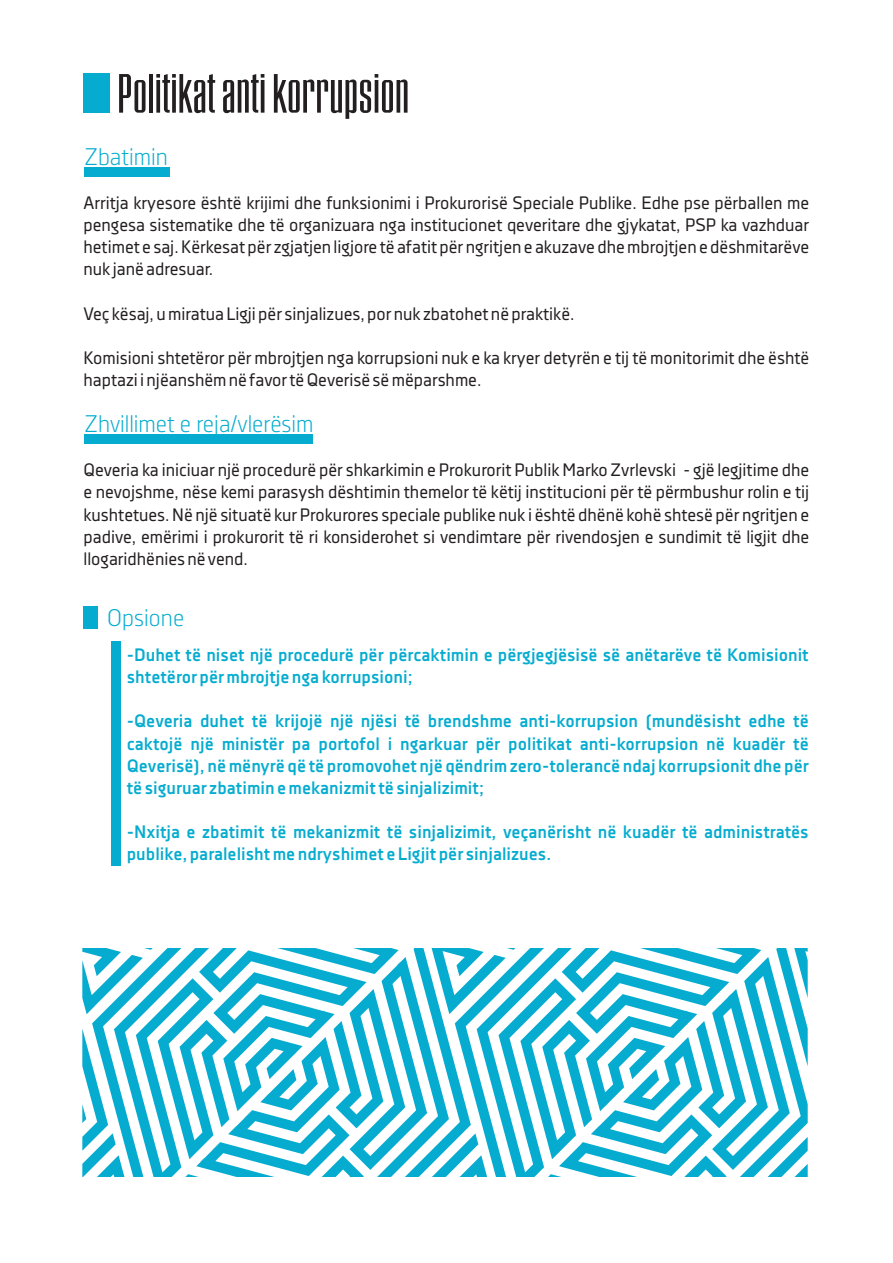
<style>
.page{position:relative;width:893px;height:1263px;background:#fff}
.page>*{position:absolute;margin:0;border:0;box-sizing:border-box;transform-origin:0 0}
.t1{font:54px "Chupada";color:#231f20}
.t2{font:24px "Decima Nova Pro Lt";color:#06accf}
.t3{font:18px/22.2px "Decima Nova Pro";color:#231f20;text-align:justify}
.t4{font:700 18px/22.2px "Decima Nova Pro";color:#06accf}
</style>
<div class="page">
<svg style="left:82px;top:948px;width:726px;height:229px"></svg>
<div style="left:83px;top:73px;width:27px;height:39px;background:#06accf"></div>
<div style="left:84px;top:167px;width:86px;height:9px;background:#06accf"></div>
<div style="left:84px;top:435px;width:229px;height:9px;background:#06accf"></div>
<div style="left:84px;top:605px;width:14px;height:23px;background:#06accf"></div>
<div style="left:111px;top:641px;width:9px;height:225px;background:#06accf"></div>
<h1 class="t1" style="left:117px;top:72px;width:294px">Politikat anti korrupsion</h1>
<h2 class="t2" style="left:85px;top:147px;width:85px">Zbatimin</h2>
<p class="t3" style="left:83px;top:193px;width:727px">Arritja kryesore është krijimi dhe funksionimi i Prokurorisë Speciale Publike. Edhe pse përballen me pengesa sistematike dhe të organizuara nga institucionet qeveritare dhe gjykatat, PSP ka vazhduar hetimet e saj. Kërkesat për zgjatjen ligjore të afatit për ngritjen e akuzave dhe mbrojtjen e dëshmitarëve nuk janë adresuar.</p>
<p class="t3" style="left:83px;top:304px;width:492px">Veç kësaj, u miratua Ligji për sinjalizues, por nuk zbatohet në praktikë.</p>
<p class="t3" style="left:83px;top:348px;width:727px">Komisioni shtetëror për mbrojtjen nga korrupsioni nuk e ka kryer detyrën e tij të monitorimit dhe është haptazi i njëanshëm në favor të Qeverisë së mëparshme.</p>
<h2 class="t2" style="left:85px;top:414px;width:231px">Zhvillimet e reja/vlerësim</h2>
<p class="t3" style="left:83px;top:461px;width:727px">Qeveria ka iniciuar një procedurë për shkarkimin e Prokurorit Publik Marko Zvrlevski - gjë legjitime dhe e nevojshme, nëse kemi parasysh dështimin themelor të këtij institucioni për të përmbushur rolin e tij kushtetues. Në një situatë kur Prokurores speciale publike nuk i është dhënë kohë shtesë për ngritjen e padive, emërimi i prokurorit të ri konsiderohet si vendimtare për rivendosjen e sundimit të ligjit dhe llogaridhënies në vend.</p>
<h2 class="t2" style="left:107px;top:608px;width:79px">Opsione</h2>
<p class="t4" style="left:127px;top:645px;width:683px">-Duhet të niset një procedurë për përcaktimin e përgjegjësisë së anëtarëve të Komisionit shtetëror për mbrojtje nga korrupsioni;</p>
<p class="t4" style="left:127px;top:712px;width:683px;text-align:justify">-Qeveria duhet të krijojë një njësi të brendshme anti-korrupsion (mundësisht edhe të caktojë një ministër pa portofol i ngarkuar për politikat anti-korrupsion në kuadër të Qeverisë), në mënyrë që të promovohet një qëndrim zero-tolerancë ndaj korrupsionit dhe për të siguruar zbatimin e mekanizmit të sinjalizimit;</p>
<p class="t4" style="left:127px;top:822px;width:683px">-Nxitja e zbatimit të mekanizmit të sinjalizimit, veçanërisht në kuadër të administratës publike, paralelisht me ndryshimet e Ligjit për sinjalizues.</p>
</div>
